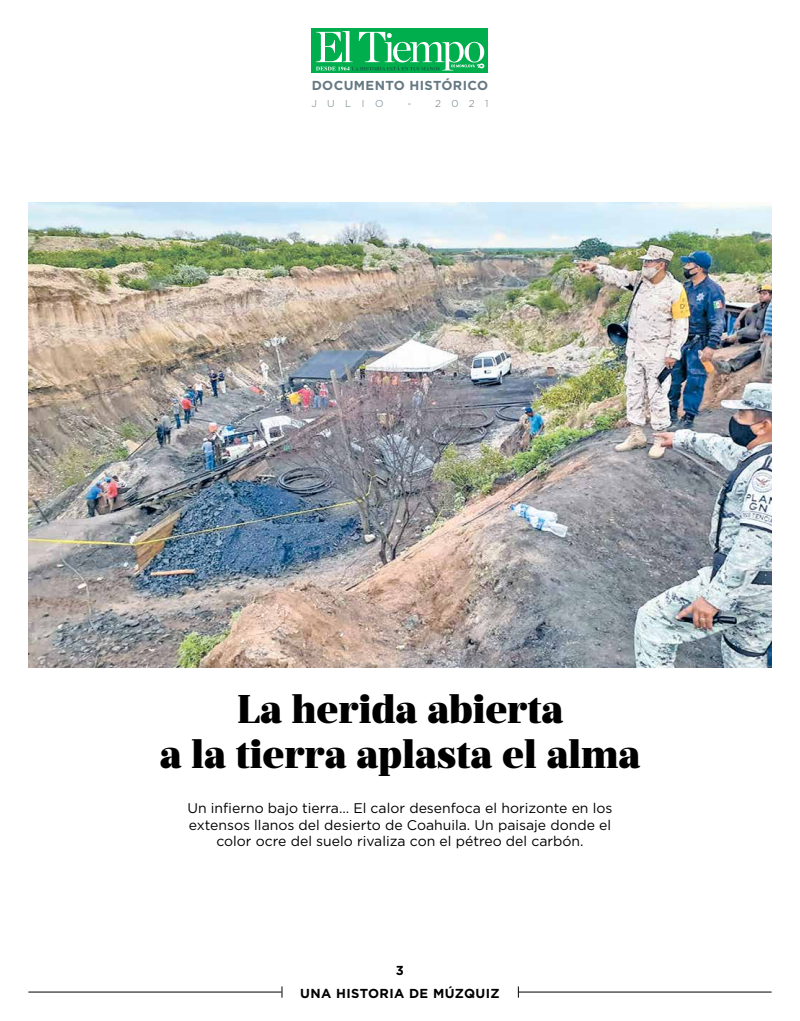
<style>
.page{position:relative;width:800px;height:1021px;background:#fff}
.page>*{position:absolute;margin:0;border:0;box-sizing:border-box;transform-origin:0 0}
.t1{font:900 40px/44.8px "Prumo Deck";color:#000;text-align:center}
.t2{font:14px/16.8px "Gotham";color:#000;text-align:center}
.t3{font:700 13px "Gotham";letter-spacing:.03em;color:#000}
.t4{font:700 13px "Gotham";letter-spacing:.03em;color:#667983}
.t5{font:300 10px "Gotham";letter-spacing:1.04em;color:#667983}
</style>
<div class="page">
<div style="left:311px;top:28px;width:177px;height:45px;background:#00ae4d"></div>
<svg style="left:316px;top:31px;width:168px;height:39px"></svg>
<img style="left:28px;top:202px;width:743px;height:465px">
<hr style="left:28px;top:991px;width:253px;height:1px;background:#000">
<hr style="left:518px;top:991px;width:253px;height:1px;background:#000">
<p class="t4" style="left:311px;top:77px;width:178px">DOCUMENTO HISTÓRICO</p>
<p class="t5" style="left:311px;top:97px;width:74px">JULIO</p>
<p class="t5" style="left:407px;top:97px;width:83px">- 2021</p>
<h1 class="t1" style="left:160px;top:688px;width:481px">La herida abierta<br>a la tierra aplasta el alma</h1>
<p class="t2" style="left:187px;top:799px;width:426px">Un infierno bajo tierra… El calor desenfoca el horizonte en los extensos llanos del desierto de Coahuila. Un paisaje donde el color ocre del suelo rivaliza con el pétreo del carbón.</p>
<p class="t3" style="left:396px;top:962px;width:10px">3</p>
<p class="t3" style="left:300px;top:984px;width:201px">UNA HISTORIA DE MÚZQUIZ</p>
</div>
